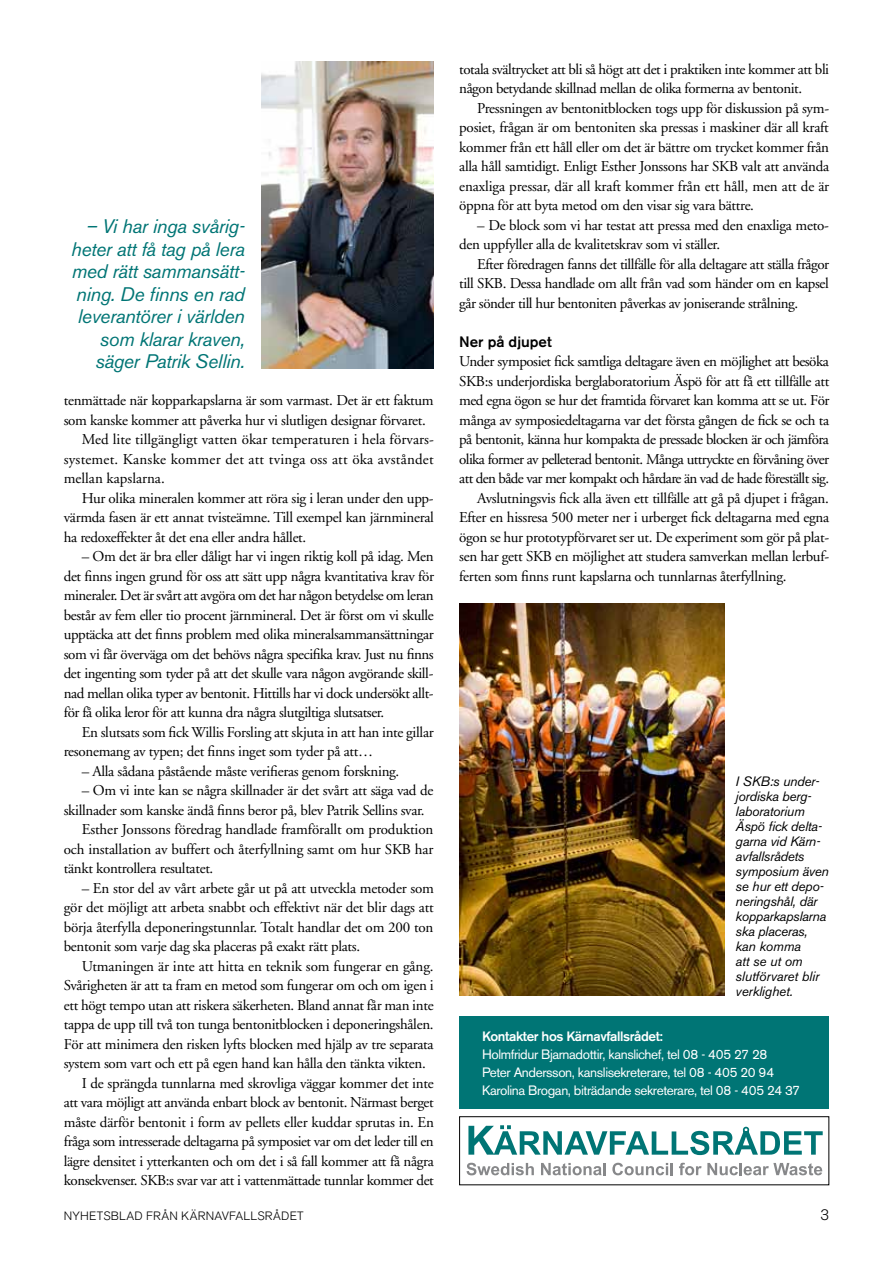
<style>
.page{position:relative;width:893px;height:1263px;background:#fff}
.page>*{position:absolute;margin:0;border:0;box-sizing:border-box;transform-origin:0 0}
.t1{font:italic 19.5px/22.5px "Akzidenz Grotesk BE";letter-spacing:-.02em;color:#007575;text-align:right}
.t2{font:15px/19.5px "Adobe Garamond";letter-spacing:-.02em;color:#000;text-align:justify}
.t3{font:15px "Adobe Garamond";letter-spacing:-.04em;color:#000}
.t4{font:15px "Adobe Garamond";color:#000}
.t5{font:15px "Adobe Garamond";letter-spacing:.015em;color:#000}
.t6{font:500 15px "Akzidenz Grotesk BE";color:#000}
.t7{font:300 15px "Akzidenz Grotesk BE";color:#000}
.t8{font:italic 13.5px/15px "Akzidenz Grotesk BE";letter-spacing:-.02em;color:#000}
.t9{font:13.5px/18px "Akzidenz Grotesk BE";letter-spacing:-.03em;color:#fff}
.t10{font:500 13.5px "Akzidenz Grotesk BE";letter-spacing:-.03em;color:#fff}
.t11{font:300 12px "Akzidenz Grotesk BE";letter-spacing:.02em;color:#000}
</style>
<div class="page">
<div style="left:459px;top:1016px;width:370px;height:92px;background:#007575"></div>
<svg style="left:468px;top:1125px;width:355px;height:30px"></svg>
<svg style="left:466px;top:1163px;width:68px;height:12px"></svg>
<svg style="left:541px;top:1163px;width:65px;height:12px"></svg>
<svg style="left:612px;top:1163px;width:61px;height:12px"></svg>
<svg style="left:679px;top:1163px;width:143px;height:12px"></svg>
<div style="left:459px;top:1116px;width:370px;height:69px;border:1px solid #000"></div>
<img style="left:459px;top:604px;width:265px;height:391px">
<img style="left:262px;top:61px;width:172px;height:307px">
<h1 class="t1" style="left:71px;top:215px;width:175px">– Vi har inga svårig&shy;heter att få tag på lera med rätt sammansätt&shy;ning. De finns en rad leverantörer i världen som klarar kraven, säger Patrik Sellin.</h1>
<p class="t2" style="left:64px;top:391px;width:371px">tenmättade när kopparkapslarna är som varmast. Det är ett faktum</p>
<p class="t2" style="left:64px;top:410px;width:364px">som kanske kommer att påverka hur vi slutligen designar förvaret.</p>
<p class="t4" style="left:82px;top:431px;width:354px">Med lite tillgängligt vatten ökar temperaturen i hela förvars-</p>
<p class="t5" style="left:64px;top:451px;width:371px">systemet. Kanske kommer det att tvinga oss att öka avståndet</p>
<p class="t4" style="left:64px;top:470px;width:103px">mellan kapslarna.</p>
<p class="t2" style="left:82px;top:488px;width:353px">Hur olika mineralen kommer att röra sig i leran under den upp-</p>
<p class="t2" style="left:64px;top:508px;width:372px">värmda fasen är ett annat tvisteämne. Till exempel kan järnmineral</p>
<p class="t2" style="left:64px;top:527px;width:244px">ha redoxeffekter åt det ena eller andra hållet.</p>
<p class="t2" style="left:64px;top:547px;width:372px;text-indent:18px">– Om det är bra eller dåligt har vi ingen riktig koll på idag. Men det finns ingen grund för oss att sätt upp några kvantitativa krav för mineraler. Det är svårt att avgöra om det har någon betydelse om leran består av fem eller tio procent järnmineral. Det är först om vi skulle upptäcka att det finns problem med olika mineralsammansättningar som vi får överväga om det behövs några specifika krav. Just nu finns det ingenting som tyder på att det skulle vara någon avgörande skill&shy;nad mellan olika typer av bentonit. Hittills har vi dock undersökt allt&shy;för få olika leror för att kunna dra några slutgiltiga slutsatser.</p>
<p class="t2" style="left:64px;top:722px;width:371px;text-indent:18px">En slutsats som fick Willis Forsling att skjuta in att han inte gillar resonemang av typen; det finns inget som tyder på att…</p>
<p class="t2" style="left:82px;top:761px;width:319px">– Alla sådana påstående måste verifieras genom forskning.</p>
<p class="t2" style="left:82px;top:781px;width:353px">– Om vi inte kan se några skillnader är det svårt att säga vad de</p>
<p class="t2" style="left:64px;top:800px;width:362px">skillnader som kanske ändå finns beror på, blev Patrik Sellins svar.</p>
<p class="t2" style="left:82px;top:820px;width:353px">Esther Jonssons föredrag handlade framförallt om produktion</p>
<p class="t2" style="left:64px;top:839px;width:371px">och installation av buffert och återfyllning samt om hur SKB har</p>
<p class="t2" style="left:64px;top:859px;width:151px">tänkt kontrollera resultatet.</p>
<p class="t2" style="left:64px;top:878px;width:372px;text-indent:18px">– En stor del av vårt arbete går ut på att utveckla metoder som gör det möjligt att arbeta snabbt och effektivt när det blir dags att börja återfylla deponeringstunnlar. Totalt handlar det om 200 ton bentonit som varje dag ska placeras på exakt rätt plats.</p>
<p class="t2" style="left:82px;top:956px;width:353px">Utmaningen är inte att hitta en teknik som fungerar en gång.</p>
<p class="t2" style="left:64px;top:976px;width:371px">Svårigheten är att ta fram en metod som fungerar om och om igen i</p>
<p class="t2" style="left:64px;top:995px;width:371px">ett högt tempo utan att riskera säkerheten. Bland annat får man inte</p>
<p class="t2" style="left:64px;top:1015px;width:371px">tappa de upp till två ton tunga bentonitblocken i deponeringshålen.</p>
<p class="t2" style="left:64px;top:1034px;width:371px">För att minimera den risken lyfts blocken med hjälp av tre separata</p>
<p class="t2" style="left:64px;top:1054px;width:364px">system som vart och ett på egen hand kan hålla den tänkta vikten.</p>
<p class="t2" style="left:82px;top:1073px;width:353px">I de sprängda tunnlarna med skrovliga väggar kommer det inte</p>
<p class="t2" style="left:64px;top:1093px;width:371px">att vara möjligt att använda enbart block av bentonit. Närmast berget</p>
<p class="t2" style="left:64px;top:1112px;width:372px">måste därför bentonit i form av pellets eller kuddar sprutas in. En</p>
<p class="t2" style="left:64px;top:1132px;width:371px">fråga som intresserade deltagarna på symposiet var om det leder till en</p>
<p class="t2" style="left:64px;top:1151px;width:372px">lägre densitet i ytterkanten och om det i så fall kommer att få några</p>
<p class="t2" style="left:64px;top:1171px;width:371px">konsekvenser. SKB:s svar var att i vattenmättade tunnlar kommer det</p>
<p class="t2" style="left:459px;top:59px;width:371px">totala svältrycket att bli så högt att det i praktiken inte kommer att bli någon betydande skillnad mellan de olika formerna av bentonit.</p>
<p class="t2" style="left:459px;top:98px;width:372px;text-indent:18px">Pressningen av bentonitblocken togs upp för diskussion på sym&shy;posiet, frågan är om bentoniten ska pressas i maskiner där all kraft kommer från ett håll eller om det är bättre om trycket kommer från alla håll samtidigt. Enligt Esther Jonssons har SKB valt att använda enaxliga pressar, där all kraft kommer från ett håll, men att de är öppna för att byta metod om den visar sig vara bättre.</p>
<p class="t2" style="left:459px;top:215px;width:371px;text-indent:18px">– De block som vi har testat att pressa med den enaxliga meto&shy;den uppfyller alla de kvalitetskrav som vi ställer.</p>
<p class="t2" style="left:459px;top:254px;width:371px;text-indent:18px">Efter föredragen fanns det tillfälle för alla deltagare att ställa frågor till SKB. Dessa handlade om allt från vad som händer om en kapsel går sönder till hur bentoniten påverkas av joniserande strålning.</p>
<p class="t6" style="left:459px;top:332px;width:94px">Ner på djupet</p>
<p class="t2" style="left:459px;top:352px;width:371px">Under symposiet fick samtliga deltagare även en möjlighet att besöka</p>
<p class="t2" style="left:459px;top:371px;width:372px">SKB:s underjordiska berglaboratorium Äspö för att få ett tillfälle att</p>
<p class="t2" style="left:459px;top:391px;width:372px">med egna ögon se hur det framtida förvaret kan komma att se ut. För</p>
<p class="t2" style="left:459px;top:410px;width:371px">många av symposiedeltagarna var det första gången de fick se och ta</p>
<p class="t2" style="left:459px;top:430px;width:371px">på bentonit, känna hur kompakta de pressade blocken är och jämföra</p>
<p class="t3" style="left:459px;top:451px;width:371px">olika former av pelleterad bentonit. Många uttryckte en förvåning över</p>
<p class="t3" style="left:459px;top:470px;width:371px">att den både var mer kompakt och hårdare än vad de hade föreställt sig.</p>
<p class="t2" style="left:477px;top:488px;width:353px">Avslutningsvis fick alla även ett tillfälle att gå på djupet i frågan.</p>
<p class="t2" style="left:459px;top:508px;width:371px">Efter en hissresa 500 meter ner i urberget fick deltagarna med egna</p>
<p class="t2" style="left:459px;top:527px;width:371px">ögon se hur prototypförvaret ser ut. De experiment som gör på plat-</p>
<p class="t2" style="left:459px;top:547px;width:371px">sen har gett SKB en möjlighet att studera samverkan mellan lerbuf-</p>
<p class="t2" style="left:459px;top:566px;width:329px">ferten som finns runt kapslarna och tunnlarnas återfyllning.</p>
<p class="t8" style="left:736px;top:773px;width:95px">I SKB:s under&shy;jordiska berg&shy;laboratorium<br>Äspö fick delta&shy;garna vid Kärn&shy;avfallsrådets symposium även se hur ett depo&shy;neringshål, där kopparkapslarna ska placeras, kan komma<br>att se ut om slutförvaret blir verklighet.</p>
<p class="t10" style="left:482px;top:1028px;width:182px">Kontakter hos Kärnavfallsrådet:</p>
<p class="t9" style="left:482px;top:1046px;width:319px">Holmfridur Bjarnadottir, kanslichef, tel 08 - 405 27 28<br>Peter Andersson, kanslisekreterare, tel 08 - 405 20 94<br>Karolina Brogan, biträdande sekreterare, tel 08 - 405 24 37</p>
<p class="t11" style="left:64px;top:1209px;width:242px">NYHETSB LAD FRÅN KÄRNAVFALLSRÅDET</p>
<p class="t7" style="left:820px;top:1207px;width:10px">3</p>
</div>
